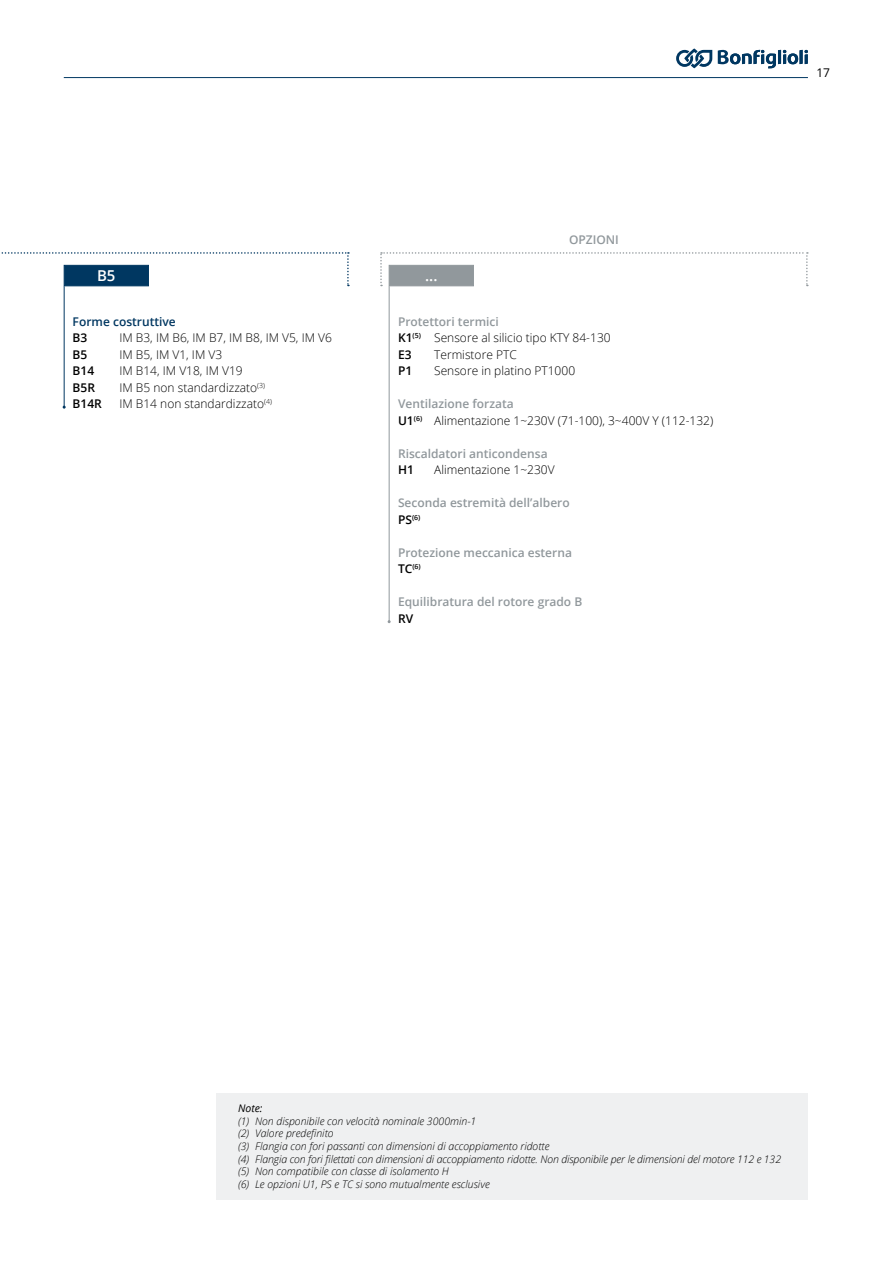
<style>
.page{position:relative;width:893px;height:1263px;background:#fff}
.page>*{position:absolute;margin:0;border:0;box-sizing:border-box;transform-origin:0 0}
.t1{font:600 15px "Open Sans";color:#fff}
.t2{font:300 12px/16.5px "Open Sans";color:#000}
.t3{font:600 12px "Open Sans";color:#91989c}
.t4{font:600 12px "Open Sans";color:#000}
.t5{font:600 12px "Open Sans";color:#003761}
.t6{font:12px "Open Sans";color:#000}
.t7{font:italic 300 10.5px/12.6px "Open Sans";color:#000}
.t8{font:italic 10.5px "Open Sans";color:#000}
.t9{font:600 7.05px "Open Sans";color:#000}
.s1{font-weight:600;color:#91989c}
.s2{font-weight:600}
.s3{font-size:12px}
</style>
<div class="page">
<hr style="left:64px;top:77px;width:744px;height:1px;background:#003761">
<svg style="left:676px;top:48px;width:36px;height:20px"></svg>
<svg style="left:718px;top:50px;width:90px;height:18px"></svg>
<svg style="left:1px;top:252px;width:348px;height:34px"></svg>
<div style="left:217px;top:1093px;width:591px;height:106px;background:#eff0f1"></div>
<hr style="left:64px;top:286px;width:1px;height:121px;background:#003761">
<hr style="left:389px;top:286px;width:1px;height:336px;background:#91989c">
<div style="left:64px;top:265px;width:85px;height:21px;background:#003761;border:1px solid #003761"></div>
<svg style="left:380px;top:252px;width:428px;height:34px"></svg>
<h1 class="t1" style="left:97px;top:265px;width:20px">B5</h1>
<p class="t5" style="left:73px;top:313px;width:105px">Forme costruttive</p>
<p class="t4" style="left:73px;top:330px;width:16px">B3</p>
<p class="t2" style="left:119px;top:329px;width:214px">IM B3, IM B6, IM B7, IM B8, IM V5, IM V6</p>
<p class="t4" style="left:73px;top:346px;width:16px">B5</p>
<p class="t2" style="left:119px;top:346px;width:104px">IM B5, IM V1, IM V3</p>
<p class="t4" style="left:73px;top:363px;width:23px">B14</p>
<p class="t2" style="left:119px;top:362px;width:125px">IM B14, IM V18, IM V19</p>
<p class="t4" style="left:73px;top:379px;width:24px">B5R</p>
<p class="t2" style="left:119px;top:379px;width:147px">IM B5 non standardizzato<sup>(3)</sup></p>
<p class="t4" style="left:73px;top:396px;width:31px">B14R</p>
<p class="t2" style="left:119px;top:395px;width:154px">IM B14 non standardizzato<sup>(4)</sup></p>
<h1 class="t1" style="left:425px;top:265px;width:14px">...</h1>
<p class="t3" style="left:569px;top:232px;width:51px">OPZIONI</p>
<p class="t2" style="left:398px;top:313px;width:214px"><span class="s1">Protettori termici<br></span><span class="s2">K1</span><sup>(5)</sup> Sensore al silicio tipo KTY 84-130<br><span class="s2">E3</span></p>
<p class="t2" style="left:434px;top:346px;width:84px">Termistore PTC</p>
<p class="t4" style="left:398px;top:363px;width:16px">P1</p>
<p class="t2" style="left:434px;top:362px;width:143px">Sensore in platino PT1000</p>
<p class="t2" style="left:398px;top:395px;width:317px"><span class="s1">Ventilazione forzata<br></span><span class="s2">U1</span><sup>(6)</sup> Alimentazione 1~230V (71-100), 3~400V Y (112-132)</p>
<p class="t3" style="left:398px;top:445px;width:151px">Riscaldatori anticondensa</p>
<p class="t4" style="left:398px;top:462px;width:17px">H1</p>
<p class="t2" style="left:434px;top:461px;width:122px">Alimentazione 1~230V</p>
<p class="t3" style="left:398px;top:495px;width:173px">Seconda estremità dell’albero</p>
<p class="t9" style="left:398px;top:512px;width:24px"><span class="s3">PS</span>(6)</p>
<p class="t3" style="left:398px;top:544px;width:175px">Protezione meccanica esterna</p>
<p class="t9" style="left:398px;top:562px;width:24px"><span class="s3">TC</span>(6)</p>
<p class="t3" style="left:398px;top:594px;width:186px">Equilibratura del rotore grado B</p>
<p class="t4" style="left:398px;top:610px;width:17px">RV</p>
<p class="t6" style="left:816px;top:65px;width:15px">17</p>
<p class="t8" style="left:238px;top:1101px;width:26px">Note:</p>
<p class="t7" style="left:238px;top:1114px;width:544px">(1) Non disponibile con velocità nominale 3000min-1<br>(2) Valore predefinito<br>(3) Flangia con fori passanti con dimensioni di accoppiamento ridotte<br>(4) Flangia con fori filettati con dimensioni di accoppiamento ridotte. Non disponibile per le dimensioni del motore 112 e 132 (5) Non compatibile con classe di isolamento H<br>(6) Le opzioni U1, PS e TC si sono mutualmente esclusive</p>
</div>
